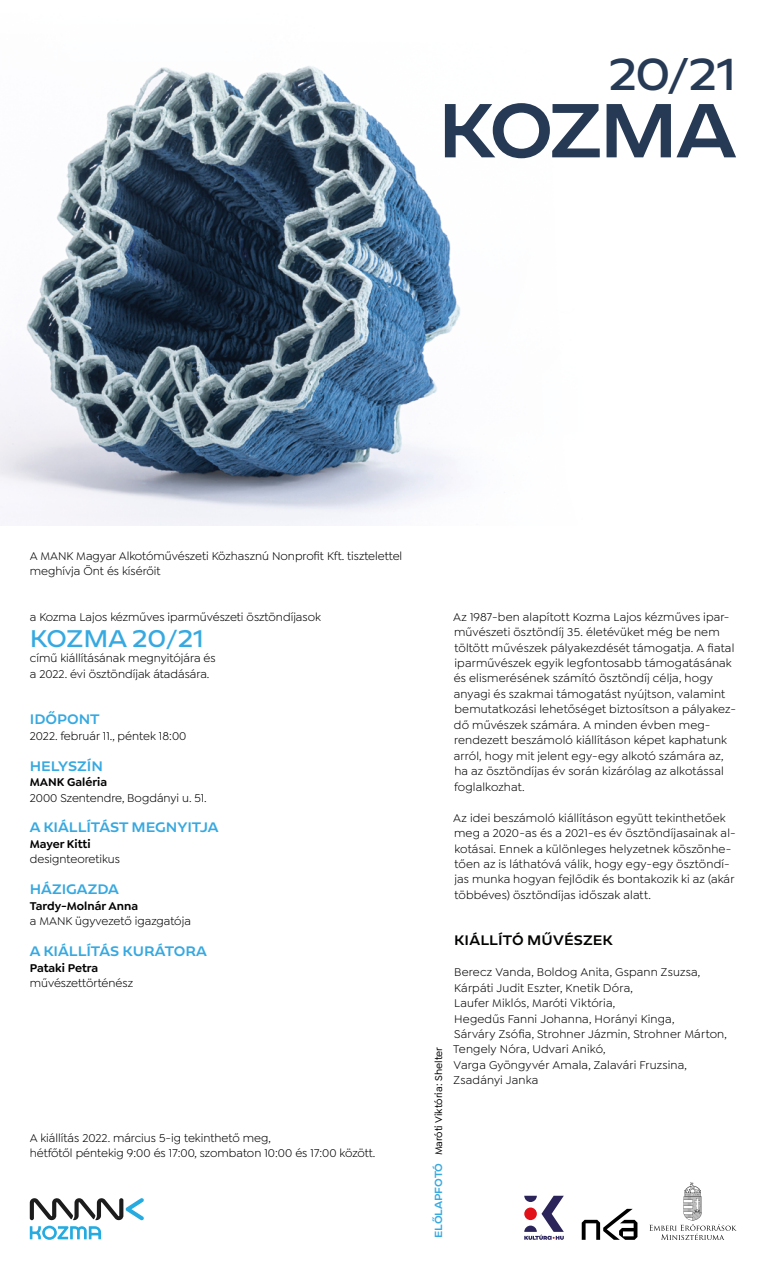
<style>
.page{position:relative;width:766px;height:1276px;background:#fff}
.page>*{position:absolute;margin:0;border:0;box-sizing:border-box;transform-origin:0 0}
.t1{font:500 66.6px "Geometrica";letter-spacing:-.06em;color:#273a55}
.t2{font:39px "Geometrica";color:#273a55}
.t3{font:21px "Geometrica";color:#36a9e1}
.t4{font:12px/15.5px "Goldplay";letter-spacing:.01em;color:#000}
.t5{font:500 12px "Geometrica";color:#36a9e1}
.t6{font:600 12px "Goldplay";color:#000}
.t7{font:500 12px "Geometrica";letter-spacing:.01em;color:#030402}
.t8{font:500 10.5px "Goldplay";color:#000}
.s1{font-family:"Geometrica";font-size:9px;color:#36a9e1}
</style>
<div class="page">
<img style="left:0;top:66px;width:461px;height:459px">
<svg style="left:649px;top:1182px;width:87px;height:57px"></svg>
<svg style="left:581px;top:1208px;width:56px;height:31px"></svg>
<svg style="left:524px;top:1195px;width:39px;height:44px"></svg>
<svg style="left:30px;top:1198px;width:114px;height:41px"></svg>
<h2 class="t2" style="left:608px;top:47px;width:129px">20/21</h2>
<h1 class="t1" style="left:437px;top:84px;width:300px">KOZMA</h1>
<p class="t4" style="left:30px;top:548px;width:374px">A MANK Magyar Alkotóművészeti Közhasznú Nonprofit Kft. tisztelettel meghívja Önt és kísérőit</p>
<p class="t4" style="left:30px;top:610px;width:292px">a Kozma Lajos kézműves iparművészeti ösztöndíjasok</p>
<h3 class="t3" style="left:30px;top:624px;width:175px">KOZMA 20/21</h3>
<p class="t4" style="left:30px;top:651px;width:187px">című kiállításának megnyitójára és a 2022. évi ösztöndíjak átadására.</p>
<p class="t5" style="left:30px;top:711px;width:71px">IDŐPONT</p>
<p class="t4" style="left:30px;top:728px;width:158px">2022. február 11., péntek 18:00</p>
<p class="t5" style="left:30px;top:757px;width:75px">HELYSZÍN</p>
<p class="t6" style="left:30px;top:774px;width:79px">MANK Galéria</p>
<p class="t4" style="left:30px;top:790px;width:178px">2000 Szentendre, Bogdányi u. 51.</p>
<p class="t5" style="left:30px;top:819px;width:190px">A KIÁLLÍTÁST MEGNYITJA</p>
<p class="t6" style="left:30px;top:836px;width:62px">Mayer Kitti</p>
<p class="t4" style="left:30px;top:851px;width:92px">designteoretikus</p>
<p class="t5" style="left:30px;top:881px;width:91px">HÁZIGAZDA</p>
<p class="t6" style="left:30px;top:898px;width:110px">Tardy-Molnár Anna</p>
<p class="t4" style="left:30px;top:913px;width:163px">a MANK ügyvezető igazgatója</p>
<p class="t5" style="left:30px;top:943px;width:179px">A KIÁLLÍTÁS KURÁTORA</p>
<p class="t6" style="left:30px;top:960px;width:70px">Pataki Petra</p>
<p class="t4" style="left:30px;top:975px;width:105px">művészettörténész</p>
<p class="t4" style="left:30px;top:1130px;width:347px">A kiállítás 2022. március 5-ig tekinthető meg,<br>hétfőtől péntekig 9:00 és 17:00, szombaton 10:00 és 17:00 között.</p>
<p class="t8" style="left:432px;top:1237px;width:192px;rotate:-90deg"><span class="s1">ELŐLAPFOTÓ</span> Maróti Viktória: Shelter</p>
<p class="t4" style="left:453px;top:609px;width:284px">Az 1987-ben alapított Kozma Lajos kézműves ipar&shy;művészeti ösztöndíj 35. életévüket még be nem töltött művészek pályakezdését támogatja. A fiatal iparművészek egyik legfontosabb támogatásának és elismerésének számító ösztöndíj célja, hogy anyagi és szakmai támogatást nyújtson, valamint bemutatkozási lehetőséget biztosítson a pályakez&shy;dő művészek számára. A minden évben meg&shy;rendezett beszámoló kiállításon képet kaphatunk arról, hogy mit jelent egy-egy alkotó számára az, ha az ösztöndíjas év során kizárólag az alkotással foglalkozhat.</p>
<p class="t4" style="left:453px;top:810px;width:284px">Az idei beszámoló kiállításon együtt tekinthetőek meg a 2020-as és a 2021-es év ösztöndíjasainak al&shy;kotásai. Ennek a különleges helyzetnek köszönhe&shy;tően az is láthatóvá válik, hogy egy-egy ösztöndí&shy;jas munka hogyan fejlődik és bontakozik ki az (akár többéves) ösztöndíjas időszak alatt.</p>
<p class="t7" style="left:454px;top:932px;width:160px">KIÁLLÍTÓ MŰVÉSZEK</p>
<p class="t4" style="left:453px;top:964px;width:275px">Berecz Vanda, Boldog Anita, Gspann Zsuzsa, Kárpáti Judit Eszter, Knetik Dóra,<br>Laufer Miklós, Maróti Viktória,<br>Hegedűs Fanni Johanna, Horányi Kinga,<br>Sárváry Zsófia, Strohner Jázmin, Strohner Márton, Tengely Nóra, Udvari Anikó,<br>Varga Gyöngyvér Amala, Zalavári Fruzsina, Zsadányi Janka</p>
</div>
